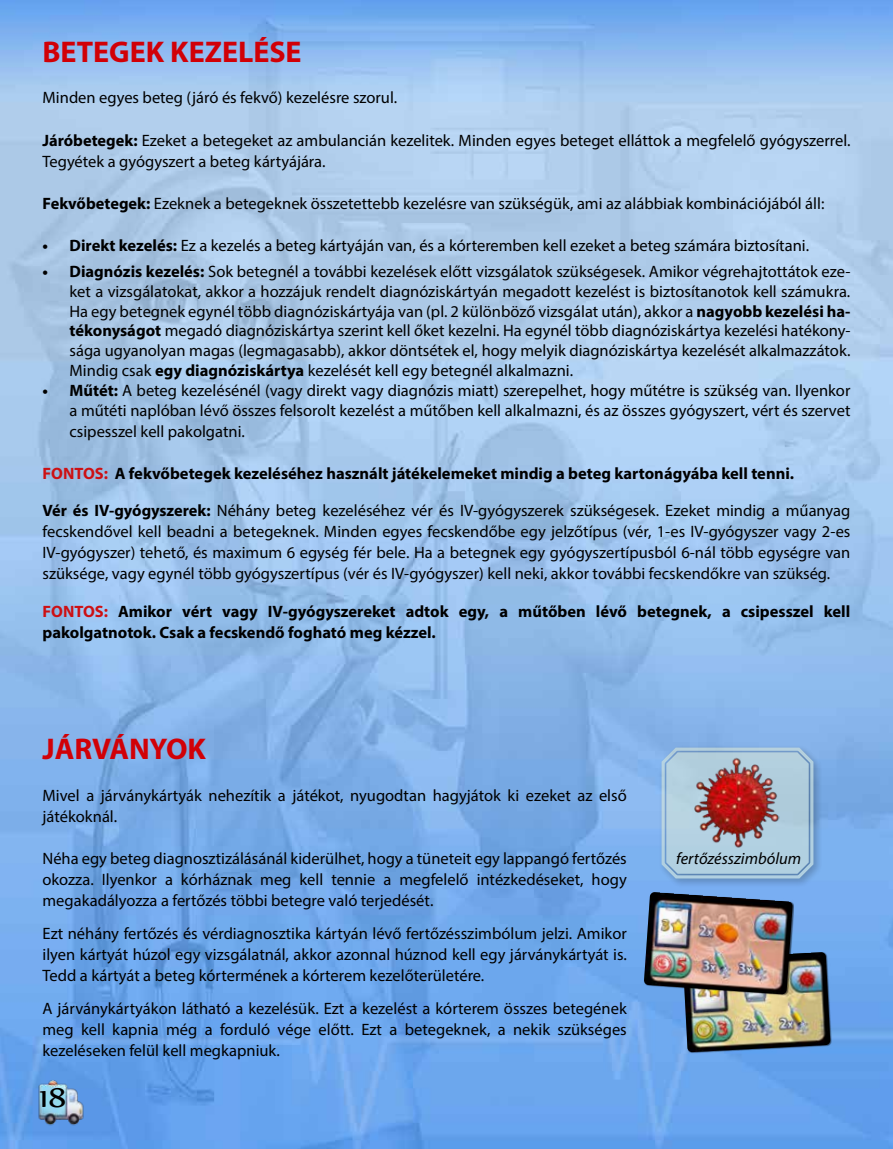
<style>
.page{position:relative;width:893px;height:1149px;background:#fff}
.page>*{position:absolute;margin:0;border:0;box-sizing:border-box;transform-origin:0 0}
.t1{font:33px "Nyala";color:#000;scale:1.1 1}
.t2{font:700 30px "Myriad Pro";color:#d10007}
.t3{font:16.5px/21px "Myriad Pro";color:#000;text-align:justify}
.t4{font:700 16.5px/21px "Myriad Pro";color:#000}
.t5{font:italic 16.5px "Myriad Pro";color:#000}
.s1{font-weight:700}
.s2{color:#cd1013}
</style>
<div class="page">
<img style="left:0;top:0;width:893px;height:1148px">
<img style="left:18px;top:1060px;width:85px;height:85px">
<div style="left:683px;top:951px;width:148px;height:102px;background:#000;opacity:.55"></div>
<img style="left:683px;top:951px;width:147px;height:100px">
<img style="left:644px;top:891px;width:149px;height:103px">
<div style="left:658px;top:744px;width:165px;height:143px;background:#000;opacity:.55"></div>
<svg style="left:659px;top:744px;width:157px;height:137px;background:#a2c4dc"></svg>
<div style="left:668px;top:753px;width:139px;height:118px;border:3px solid #e8f0d2;border-radius:9px"></div>
<img style="left:692px;top:749px;width:88px;height:101px">
<h2 class="t2" style="left:43px;top:32px;width:261px">BETEGEK KEZELÉSE</h2>
<p class="t3" style="left:43px;top:87px;width:356px">Minden egyes beteg (járó és fekvő) kezelésre szorul.</p>
<p class="t3" style="left:43px;top:130px;width:809px"><span class="s1">Járóbetegek:</span> Ezeket a betegeket az ambulancián kezelitek. Minden egyes beteget elláttok a megfelelő gyógyszerrel.<br>Tegyétek a gyógyszert a beteg kártyájára.</p>
<p class="t3" style="left:43px;top:193px;width:783px"><span class="s1">Fekvőbetegek:</span> Ezeknek a betegeknek összetettebb kezelésre van szükségük, ami az alábbiak kombinációjából áll:</p>
<p class="t3" style="left:43px;top:235px;width:768px"><span class="s1">• Direkt kezelés:</span> Ez a kezelés a beteg kártyáján van, és a kórteremben kell ezeket a beteg számára biztosítani.</p>
<p class="t3" style="left:70px;top:261px;width:782px;line-height:19.8px;text-indent:-27px"><span class="s1">• Diagnózis kezelés:</span> Sok betegnél a további kezelések előtt vizsgálatok szükségesek. Amikor végrehajtottátok eze&shy;ket a vizsgálatokat, akkor a hozzájuk rendelt diagnóziskártyán megadott kezelést is biztosítanotok kell számukra.<br>Ha egy betegnek egynél több diagnóziskártyája van (pl. 2 különböző vizsgálat után), akkor a <span class="s1">nagyobb kezelési ha&shy;tékonyságot</span> megadó diagnóziskártya szerint kell őket kezelni. Ha egynél több diagnóziskártya kezelési hatékony&shy;sága ugyanolyan magas (legmagasabb), akkor döntsétek el, hogy melyik diagnóziskártya kezelését alkalmazzátok.<br>Mindig csak <span class="s1">egy diagnóziskártya</span> kezelését kell egy betegnél alkalmazni.</p>
<p class="t3" style="left:70px;top:379px;width:782px;line-height:20.4px;text-indent:-27px"><span class="s1">• Műtét:</span> A beteg kezelésénél (vagy direkt vagy diagnózis miatt) szerepelhet, hogy műtétre is szükség van. Ilyenkor a műtéti naplóban lévő összes felsorolt kezelést a műtőben kell alkalmazni, és az összes gyógyszert, vért és szervet csipesszel kell pakolgatni.</p>
<p class="t4" style="left:43px;top:462px;width:753px"><span class="s2">FONTOS:</span> A fekvőbetegek kezeléséhez használt játékelemeket mindig a beteg kartonágyába kell tenni.</p>
<p class="t3" style="left:43px;top:499px;width:809px"><span class="s1">Vér és IV-gyógyszerek:</span> Néhány beteg kezeléséhez vér és IV-gyógyszerek szükségesek. Ezeket mindig a műanyag fecskendővel kell beadni a betegeknek. Minden egyes fecskendőbe egy jelzőtípus (vér, 1-es IV-gyógyszer vagy 2-es IV-gyógyszer) tehető, és maximum 6 egység fér bele. Ha a betegnek egy gyógyszertípusból 6-nál több egységre van szüksége, vagy egynél több gyógyszertípus (vér és IV-gyógyszer) kell neki, akkor további fecskendőkre van szükség.</p>
<p class="t4" style="left:43px;top:600px;width:809px"><span class="s2">FONTOS:</span> Amikor vért vagy IV-gyógyszereket adtok egy, a műtőben lévő betegnek, a csipesszel kell pakolgatnotok. Csak a fecskendő fogható meg kézzel.</p>
<h2 class="t2" style="left:43px;top:729px;width:165px">JÁRVÁNYOK</h2>
<p class="t3" style="left:43px;top:784px;width:586px">Mivel a járványkártyák nehezítik a játékot, nyugodtan hagyjátok ki ezeket az első játékoknál.</p>
<p class="t3" style="left:43px;top:847px;width:586px">Néha egy beteg diagnosztizálásánál kiderülhet, hogy a tüneteit egy lappangó fertőzés okozza. Ilyenkor a kórháznak meg kell tennie a megfelelő intézkedéseket, hogy megakadályozza a fertőzés többi betegre való terjedését.</p>
<p class="t3" style="left:43px;top:922px;width:586px">Ezt néhány fertőzés és vérdiagnosztika kártyán lévő fertőzésszimbólum jelzi. Amikor ilyen kártyát húzol egy vizsgálatnál, akkor azonnal húznod kell egy járványkártyát is.<br>Tedd a kártyát a beteg kórtermének a kórterem kezelőterületére.</p>
<p class="t3" style="left:43px;top:997px;width:586px">A járványkártyákon látható a kezelésük. Ezt a kezelést a kórterem összes betegének meg kell kapnia még a forduló vége előtt. Ezt a betegeknek, a nekik szükséges kezeléseken felül kell megkapniuk.</p>
<h1 class="t1" style="left:39px;top:1076px;width:26px">18</h1>
<p class="t5" style="left:676px;top:848px;width:127px">fertőzésszimbólum</p>
</div>
